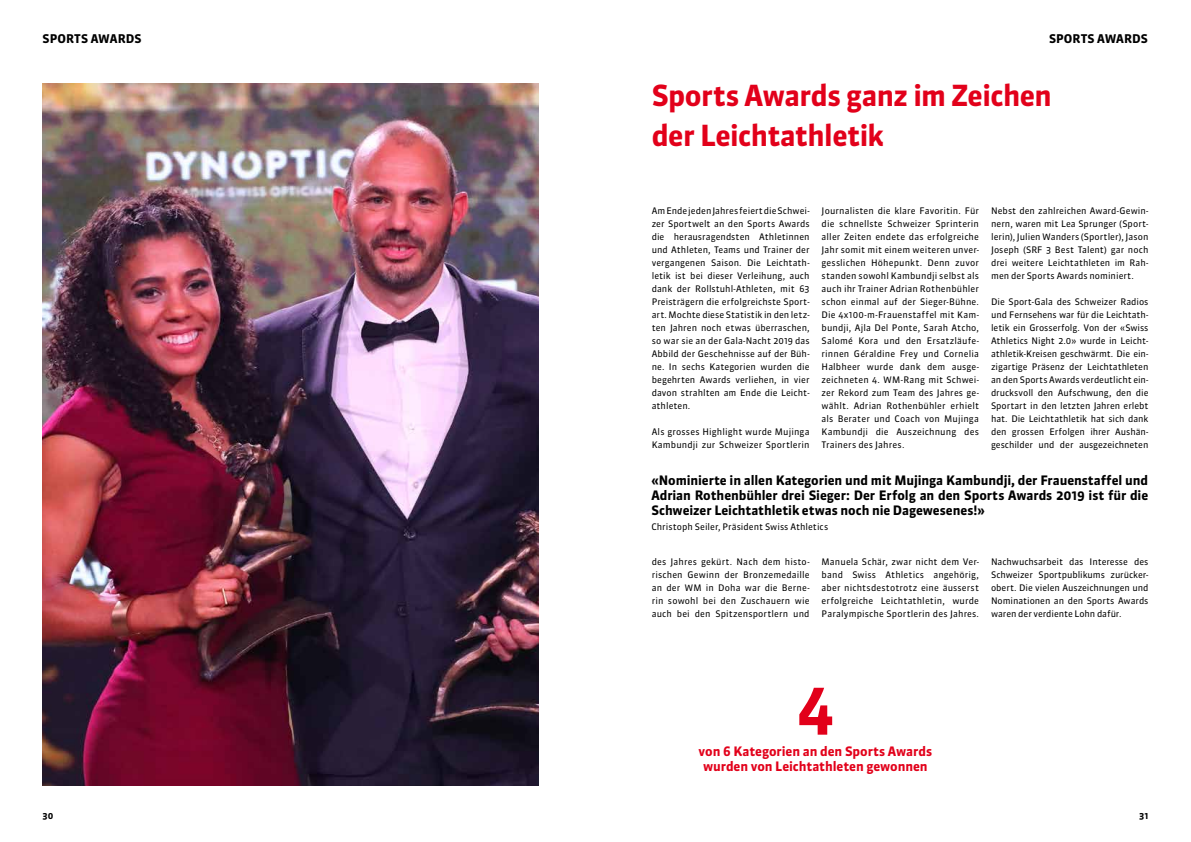
<style>
.page{position:relative;width:1191px;height:842px;background:#fff}
.page>*{position:absolute;margin:0;border:0;box-sizing:border-box;transform-origin:0 0}
.t1{font:700 64px "Sanuk OT";color:#e2001a}
.t2{font:700 29px/40px "Sanuk OT";letter-spacing:-.02em;color:#e2001a}
.t3{font:700 13px/15px "Sanuk OT";letter-spacing:-.005em;color:#000;text-align:justify}
.t4{font:700 13px/15px "Sanuk OT";letter-spacing:-.005em;color:#e2001a;text-align:center}
.t5{font:700 12px "Sanuk OT";letter-spacing:.01em;color:#000}
.t6{font:9px/13px "Sanuk OT";letter-spacing:.005em;color:#000;text-align:justify}
.t7{font:700 9px "Sanuk OT";color:#000}
</style>
<div class="page">
<img style="left:42px;top:84px;width:497px;height:701px">
<h3 class="t5" style="left:43px;top:31px;width:100px">SPORTS AWARDS</h3>
<h3 class="t5" style="left:1049px;top:31px;width:100px">SPORTS AWARDS</h3>
<h2 class="t2" style="left:651px;top:76px;width:402px">Sports Awards ganz im Zeichen der Leichtathletik</h2>
<p class="t6" style="left:651px;top:204px;width:159px">Am Ende jeden Jahres feiert die Schwei&shy;zer Sportwelt an den Sports Awards die herausragendsten Athletinnen und Athleten, Teams und Trainer der vergangenen Saison. Die Leichtath&shy;letik ist bei dieser Verleihung, auch dank der Rollstuhl-Athleten, mit 63<br>Preisträgern die erfolgreichste Sport&shy;art. Mochte diese Statistik in den letz&shy;ten Jahren noch etwas überraschen, so war sie an der Gala-Nacht 2019 das Abbild der Geschehnisse auf der Büh&shy;ne. In sechs Kategorien wurden die begehrten Awards verliehen, in vier davon strahlten am Ende die Leicht&shy;athleten.</p>
<p class="t6" style="left:651px;top:425px;width:159px">Als grosses Highlight wurde Mujinga<br>Kambundji zur Schweizer Sportlerin</p>
<p class="t6" style="left:821px;top:204px;width:159px">Journalisten die klare Favoritin. Für die schnellste Schweizer Sprinterin aller Zeiten endete das erfolgreiche Jahr somit mit einem weiteren unver&shy;gesslichen Höhepunkt. Denn zuvor standen sowohl Kambundji selbst als auch ihr Trainer Adrian Rothenbühler schon einmal auf der Sieger-Bühne.<br>Die 4x100-m-Frauenstaffel mit Kam&shy;bundji, Ajla Del Ponte, Sarah Atcho, Salomé Kora und den Ersatzläufe&shy;rinnen Géraldine Frey und Cornelia Halbheer wurde dank dem ausge&shy;zeichneten 4. WM-Rang mit Schwei&shy;zer Rekord zum Team des Jahres ge&shy;wählt. Adrian Rothenbühler erhielt als Berater und Coach von Mujinga Kambundji die Auszeichnung des Trainers des Jahres.</p>
<p class="t6" style="left:991px;top:204px;width:159px">Nebst den zahlreichen Award-Gewin&shy;nern, waren mit Lea Sprunger (Sport&shy;lerin), Julien Wanders (Sportler), Jason Joseph (SRF 3 Best Talent) gar noch drei weitere Leichtathleten im Rah&shy;men der Sports Awards nominiert.</p>
<p class="t6" style="left:991px;top:295px;width:159px">Die Sport-Gala des Schweizer Radios und Fernsehens war für die Leichtath&shy;letik ein Grosserfolg. Von der «Swiss Athletics Night 2.0» wurde in Leicht&shy;athletik-Kreisen geschwärmt. Die ein&shy;zigartige Präsenz der Leichtathleten an den Sports Awards verdeutlicht ein&shy;drucksvoll den Aufschwung, den die Sportart in den letzten Jahren erlebt hat. Die Leichtathletik hat sich dank den grossen Erfolgen ihrer Aushän&shy;geschilder und der ausgezeichneten</p>
<h3 class="t3" style="left:651px;top:473px;width:498px">«Nominierte in allen Kategorien und mit Mujinga Kambundji, der Frauenstaffel und Adrian Rothenbühler drei Sieger: Der Erfolg an den Sports Awards 2019 ist für die Schweizer Leichtathletik etwas noch nie Dagewesenes!»</h3>
<p class="t6" style="left:651px;top:520px;width:178px">Christoph Seiler, Präsident Swiss Athletics</p>
<p class="t6" style="left:651px;top:555px;width:159px">des Jahres gekürt. Nach dem histo&shy;rischen Gewinn der Bronzemedaille an der WM in Doha war die Berne&shy;rin sowohl bei den Zuschauern wie auch bei den Spitzensportlern und</p>
<p class="t6" style="left:821px;top:555px;width:159px">Manuela Schär, zwar nicht dem Ver&shy;band Swiss Athletics angehörig, aber nichtsdestotrotz eine äusserst erfolgreiche Leichtathletin, wurde Paralympische Sportlerin des Jahres.</p>
<p class="t6" style="left:991px;top:555px;width:159px">Nachwuchsarbeit das Interesse des Schweizer Sportpublikums zurücker&shy;obert. Die vielen Auszeichnungen und Nominationen an den Sports Awards waren der verdiente Lohn dafür.</p>
<h1 class="t1" style="left:797px;top:667px;width:39px">4</h1>
<h3 class="t4" style="left:698px;top:743px;width:235px">von 6 Kategorien an den Sports Awards wurden von Leichtathleten gewonnen</h3>
<p class="t7" style="left:43px;top:810px;width:12px">30</p>
<p class="t7" style="left:1139px;top:810px;width:11px">31</p>
</div>
